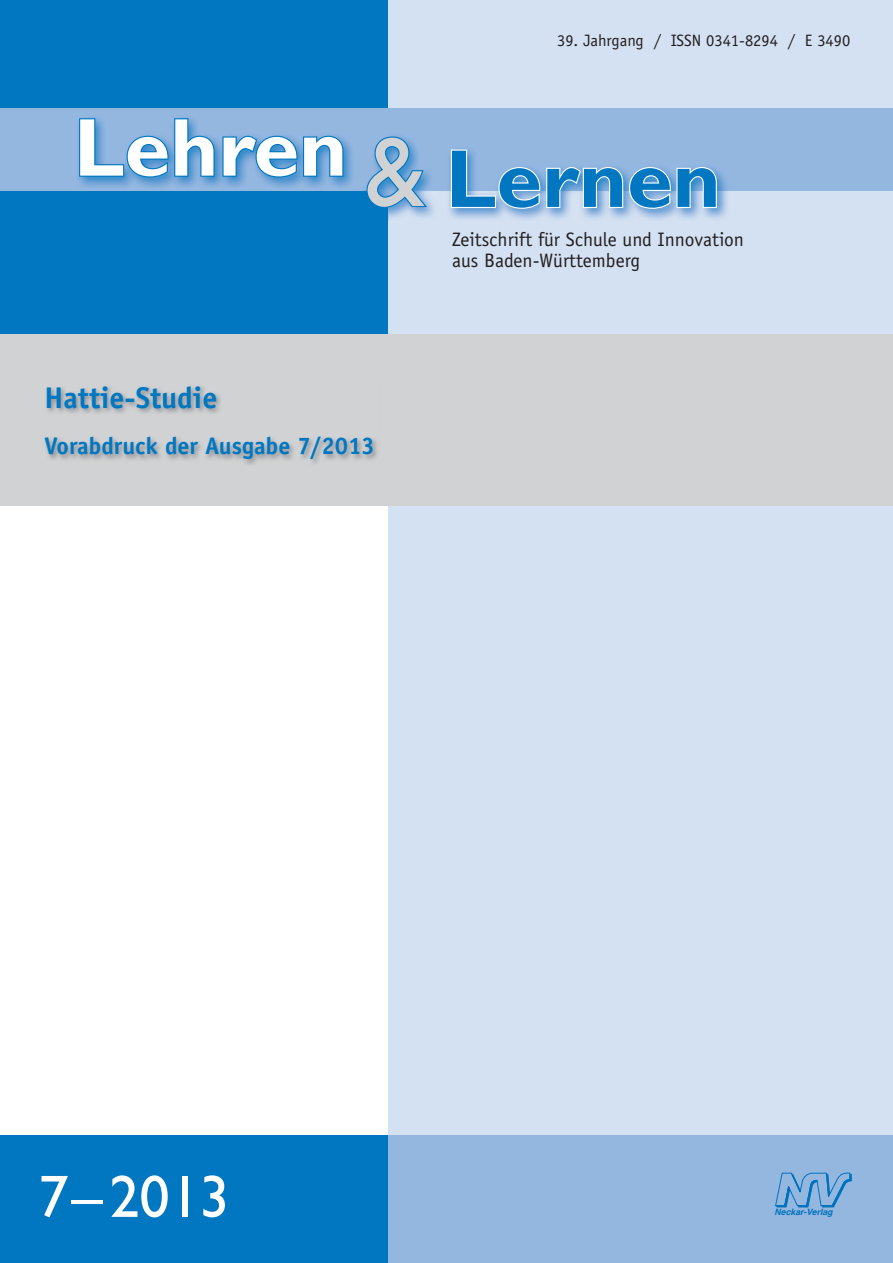
<style>
.page{position:relative;width:893px;height:1263px;background:#fff}
.page>*{position:absolute;margin:0;border:0;box-sizing:border-box;transform-origin:0 0}
.t1{font:700 82.5px "Gill Sans";color:#fff}
.t2{font:700 82.5px "Gill Sans";color:#0077c0}
.t3{font:60px "Gill Sans";color:#fff}
.t4{font:700 30px "Officina Sans";color:#0077c0}
.t5{font:700 24px "Officina Sans";color:#0077c0}
.t6{font:19.5px/21px "Officina Sans";color:#231f20}
.t7{font:16.5px "Officina Sans";color:#231f20}
.t8{font:italic 700 8.7px "Helvetica";color:#0072bc}
.s1{font-weight:400;font-size:102.15px;color:#d1d2d4}
</style>
<div class="page">
<div style="left:0;top:0;width:411px;height:406px;background:#0077c0"></div>
<div style="left:0;top:1135px;width:424px;height:128px;background:#0077c0"></div>
<div style="left:388px;top:0;width:505px;height:1263px;background:#d4e1f2"></div>
<div style="left:389px;top:1135px;width:504px;height:128px;background:#94b7e0"></div>
<div style="left:0;top:108px;width:893px;height:83px;background:#94b7e0"></div>
<img style="left:449px;top:159px;width:278px;height:60px">
<svg style="left:450px;top:149px;width:268px;height:61px"></svg>
<img style="left:79px;top:140px;width:273px;height:47px">
<svg style="left:78px;top:118px;width:267px;height:61px"></svg>
<img style="left:362px;top:175px;width:72px;height:45px">
<svg style="left:365px;top:136px;width:64px;height:73px"></svg>
<div style="left:0;top:334px;width:893px;height:171px;background:#d1d2d4"></div>
<img style="left:46px;top:387px;width:331px;height:77px">
<svg style="left:775px;top:1173px;width:76px;height:34px"></svg>
<p class="t7" style="left:557px;top:31px;width:295px">39. Jahrgang / ISSN 0341-8294 / E 3490</p>
<h1 class="t1" style="left:74px;top:99px;width:353px">Lehren <span class="s1">&amp;</span></h1>
<h1 class="t2" style="left:446px;top:130px;width:276px">Lernen</h1>
<p class="t6" style="left:452px;top:229px;width:293px">Zeitschrift für Schule und Innovation aus Baden-Württemberg</p>
<h3 class="t4" style="left:45px;top:380px;width:174px">Hattie-Studie</h3>
<p class="t5" style="left:45px;top:431px;width:332px">Vorabdruck der Ausgabe 7/2013</p>
<h2 class="t3" style="left:39px;top:1162px;width:192px">7 – 2013</h2>
<p class="t8" style="left:775px;top:1207px;width:59px">Neckar-Verlag</p>
</div>
